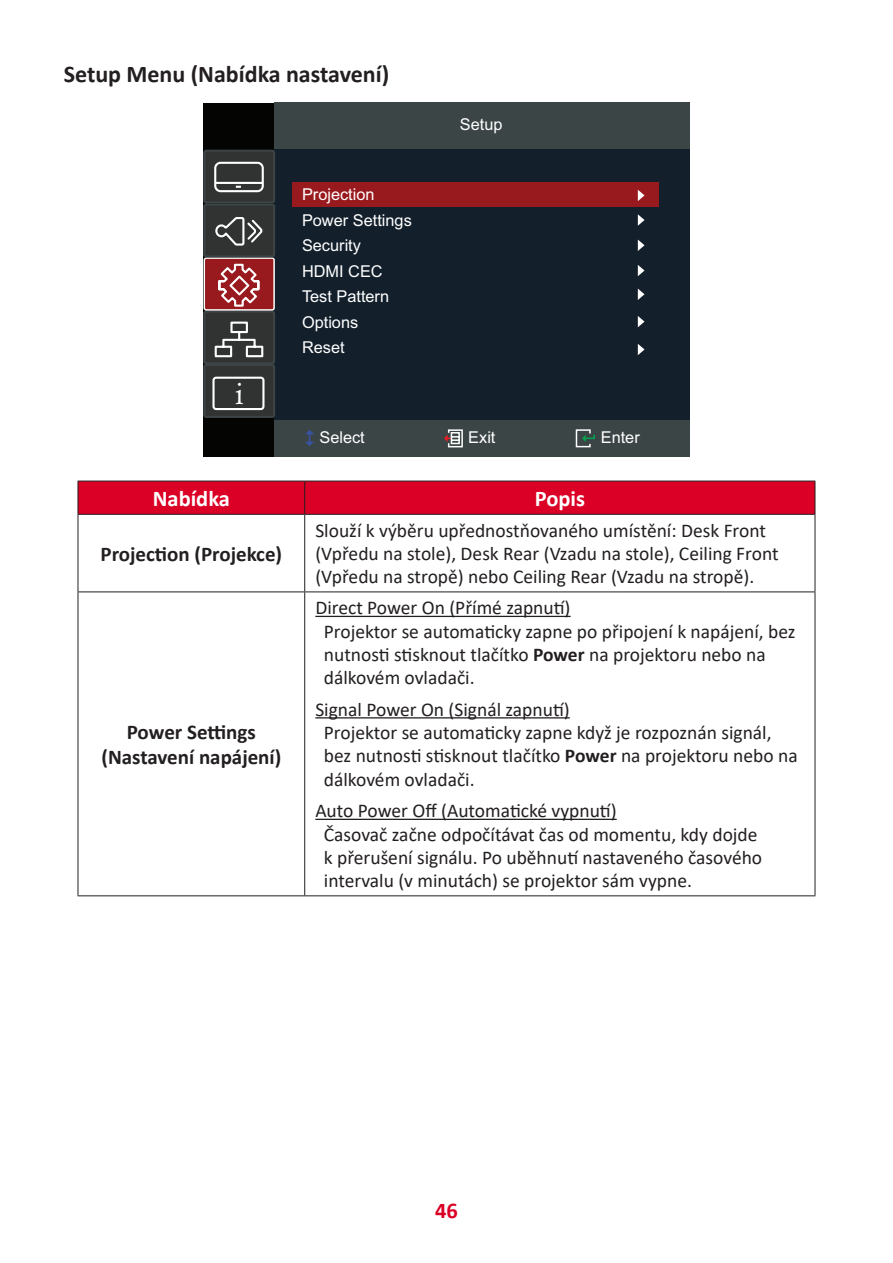
<style>
.page{position:relative;width:893px;height:1263px;background:#fff}
.page>*{position:absolute;margin:0;border:0;box-sizing:border-box;transform-origin:0 0}
.t1{font:29.7px "Calisto";color:#fff}
.Heading_3{font:700 24px "Calibri";color:#231f20}
.Table-Header{font:700 22.5px "Calibri";color:#fff}
.t2{font:700 22.5px "Calibri";color:#db0025}
.Table-Menu{font:700 21px/25.2px "Calibri";color:#231f20;text-align:center}
.Table-Body{font:19.5px/23.4px "Calibri";color:#231f20}
.t3{font:16.35px/25.5px "Arial";color:#fff}
.s1{font-weight:700}
</style>
<div class="page">
<div style="left:203px;top:103px;width:487px;height:353px;background:#040503"></div>
<div style="left:274px;top:103px;width:416px;height:353px;background:#131f2b"></div>
<div style="left:274px;top:103px;width:416px;height:46px;background:#3c4546"></div>
<div style="left:274px;top:420px;width:416px;height:36px;background:#3c4546"></div>
<div style="left:293px;top:182px;width:366px;height:25px;background:#991a1e"></div>
<div style="left:204px;top:365px;width:70px;height:52px;background:#313232;border-radius:2px"></div>
<div style="left:203px;top:364px;width:72px;height:54px;border:2px solid #3c4445;border-radius:2px"></div>
<div style="left:204px;top:312px;width:70px;height:51px;background:#313232;border-radius:2px"></div>
<div style="left:203px;top:310px;width:72px;height:54px;border:2px solid #3c4445;border-radius:2px"></div>
<div style="left:204px;top:258px;width:70px;height:52px;background:#991a1e;border-radius:2px"></div>
<div style="left:204px;top:257px;width:71px;height:54px;border:1px solid #fff;border-radius:2px"></div>
<div style="left:204px;top:205px;width:70px;height:51px;background:#313232;border-radius:2px"></div>
<div style="left:203px;top:204px;width:72px;height:53px;border:2px solid #3c4445;border-radius:2px"></div>
<div style="left:204px;top:151px;width:70px;height:51px;background:#313232;border-radius:2px"></div>
<div style="left:203px;top:150px;width:72px;height:54px;border:2px solid #3c4445;border-radius:2px"></div>
<svg style="left:214px;top:161px;width:50px;height:32px"></svg>
<svg style="left:211px;top:217px;width:55px;height:194px"></svg>
<svg style="left:638px;top:344px;width:6px;height:11px"></svg>
<svg style="left:638px;top:316px;width:6px;height:11px"></svg>
<svg style="left:638px;top:214px;width:6px;height:12px"></svg>
<svg style="left:638px;top:240px;width:6px;height:11px"></svg>
<svg style="left:638px;top:265px;width:6px;height:11px"></svg>
<svg style="left:638px;top:289px;width:6px;height:11px"></svg>
<svg style="left:638px;top:190px;width:6px;height:11px"></svg>
<svg style="left:305px;top:430px;width:9px;height:16px"></svg>
<svg style="left:575px;top:429px;width:20px;height:19px"></svg>
<svg style="left:444px;top:429px;width:19px;height:19px"></svg>
<div style="left:79px;top:482px;width:736px;height:32px;background:#db0025"></div>
<hr style="left:78px;top:515px;width:1px;height:76px;background:#231f20">
<hr style="left:304px;top:515px;width:1px;height:76px;background:#231f20">
<hr style="left:815px;top:515px;width:1px;height:76px;background:#231f20">
<hr style="left:78px;top:591px;width:227px;height:1px;background:#231f20">
<hr style="left:78px;top:592px;width:1px;height:303px;background:#231f20">
<hr style="left:305px;top:591px;width:510px;height:1px;background:#231f20">
<hr style="left:304px;top:592px;width:1px;height:303px;background:#231f20">
<hr style="left:815px;top:592px;width:1px;height:303px;background:#231f20">
<hr style="left:78px;top:895px;width:227px;height:1px;background:#231f20">
<hr style="left:305px;top:895px;width:510px;height:1px;background:#231f20">
<hr style="left:78px;top:481px;width:227px;height:1px;background:#231f20">
<hr style="left:78px;top:481px;width:1px;height:33px;background:#231f20">
<hr style="left:305px;top:481px;width:510px;height:1px;background:#231f20">
<hr style="left:304px;top:481px;width:1px;height:33px;background:#231f20">
<hr style="left:815px;top:481px;width:1px;height:33px;background:#231f20">
<hr style="left:78px;top:514px;width:227px;height:1px;background:#231f20">
<hr style="left:305px;top:514px;width:510px;height:1px;background:#231f20">
<hr style="left:315px;top:616px;width:256px;height:1px;background:#231f20">
<hr style="left:315px;top:717px;width:255px;height:1px;background:#231f20">
<hr style="left:315px;top:819px;width:302px;height:1px;background:#231f20">
<p class="Heading_3" style="left:64px;top:57px;width:327px">Setup Menu (Nabídka nastavení)</p>
<p class="t1" style="left:235px;top:377px;width:10px">i</p>
<p class="t3" style="left:302px;top:181px;width:111px">Projection<br>Power Settings<br>Security<br>HDMI CEC<br>Test Pattern<br>Options<br>Reset</p>
<p class="t3" style="left:460px;top:111px;width:44px">Setup</p>
<p class="t3" style="left:319px;top:424px;width:47px">Select</p>
<p class="t3" style="left:468px;top:424px;width:29px">Exit</p>
<p class="t3" style="left:601px;top:424px;width:41px">Enter</p>
<p class="Table-Header" style="left:153px;top:482px;width:79px">Nabídka</p>
<p class="Table-Header" style="left:535px;top:482px;width:52px">Popis</p>
<p class="Table-Menu" style="left:101px;top:541px;width:183px">Projection (Projekce)</p>
<p class="Table-Body" style="left:315px;top:518px;width:465px">Slouží k výběru upřednostňovaného umístění: Desk Front (Vpředu na stole), Desk Rear (Vzadu na stole), Ceiling Front (Vpředu na stropě) nebo Ceiling Rear (Vzadu na stropě).</p>
<p class="Table-Menu" style="left:101px;top:719px;width:181px">Power Settings (Nastavení napájení)</p>
<p class="Table-Body" style="left:315px;top:595px;width:257px">Direct Power On (Přímé zapnutí)</p>
<p class="Table-Body" style="left:324px;top:619px;width:473px">Projektor se automaticky zapne po připojení k napájení, bez nutnosti stisknout tlačítko <span class="s1">Power</span> na projektoru nebo na dálkovém ovladači.</p>
<p class="Table-Body" style="left:315px;top:697px;width:256px">Signal Power On (Signál zapnutí)</p>
<p class="Table-Body" style="left:324px;top:720px;width:475px">Projektor se automaticky zapne když je rozpoznán signál, bez nutnosti stisknout tlačítko <span class="s1">Power</span> na projektoru nebo na dálkovém ovladači.</p>
<p class="Table-Body" style="left:315px;top:798px;width:303px">Auto Power Off (Automatické vypnutí)</p>
<p class="Table-Body" style="left:324px;top:822px;width:440px">Časovač začne odpočítávat čas od momentu, kdy dojde k přerušení signálu. Po uběhnutí nastaveného časového intervalu (v minutách) se projektor sám vypne.</p>
<p class="t2" style="left:435px;top:1194px;width:24px">46</p>
</div>
